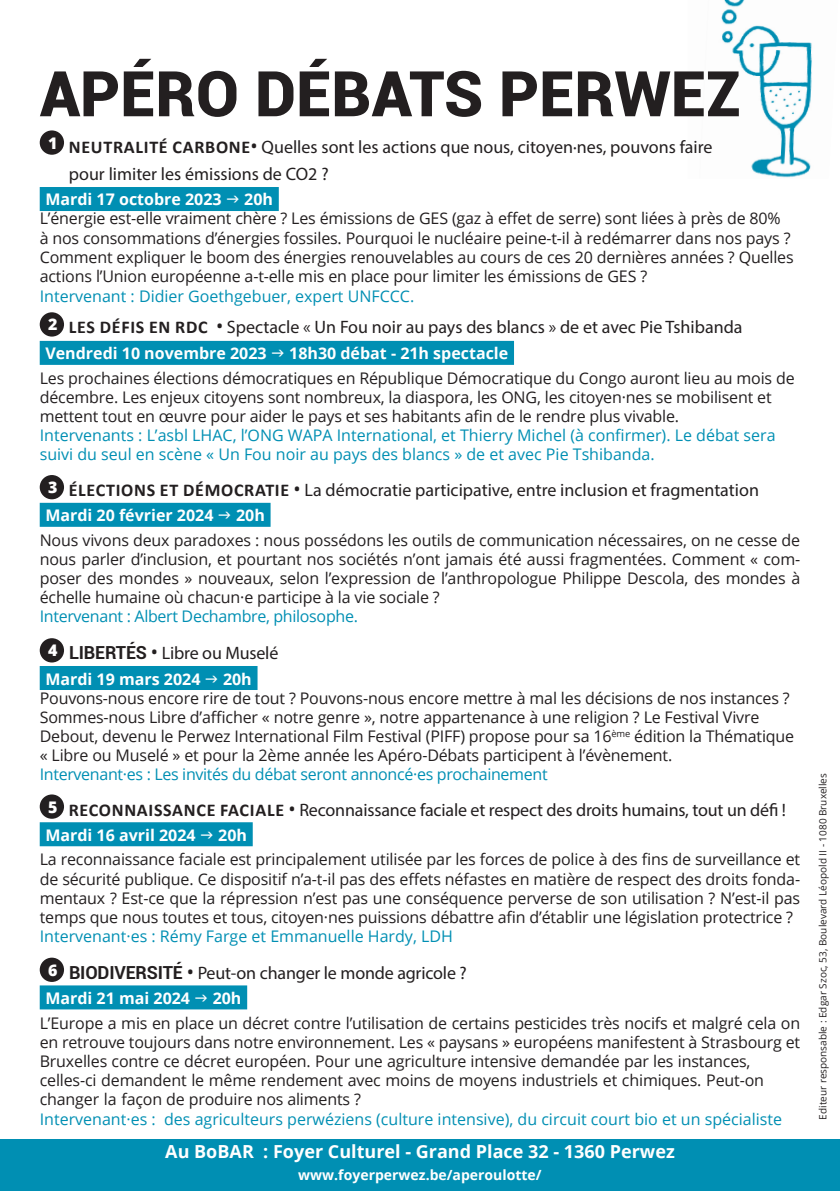
<style>
.page{position:relative;width:840px;height:1191px;background:#fff}
.page>*{position:absolute;margin:0;border:0;box-sizing:border-box;transform-origin:0 0}
.t1{font:900 63px "Roboto";color:#231f20}
.t2{font:18px "Myriad Pro";color:#231f20}
.t3{font:700 18px "Open Sans";color:#fff}
.t4{font:16px/19.2px "Open Sans";letter-spacing:-.01em;color:#231f20}
.t5{font:700 16px "Open Sans";color:#fff}
.t6{font:800 16px "Open Sans";color:#fff}
.t7{font:700 14px "Open Sans";color:#fff}
.t8{font:10px "Open Sans";color:#231f20}
.s1{font-family:"Calibri";font-weight:700}
.s2{font-family:"Roboto";font-weight:700}
.s3{font-weight:700;color:#fff}
.s4{color:#008fb3}
</style>
<div class="page">
<img style="left:721px;top:0;width:91px;height:178px">
<div style="left:0;top:1139px;width:839px;height:52px;background:#008fb3"></div>
<div style="left:40px;top:187px;width:238px;height:24px;background:#008fb3"></div>
<div style="left:40px;top:341px;width:473px;height:24px;background:#008fb3"></div>
<div style="left:40px;top:503px;width:230px;height:24px;background:#008fb3"></div>
<div style="left:40px;top:666px;width:217px;height:24px;background:#008fb3"></div>
<div style="left:40px;top:822px;width:212px;height:24px;background:#008fb3"></div>
<div style="left:40px;top:985px;width:207px;height:24px;background:#008fb3"></div>
<div style="left:40px;top:130px;width:24px;height:25px;background:#231f20;border-radius:50%"></div>
<div style="left:40px;top:312px;width:24px;height:24px;background:#231f20;border-radius:50%"></div>
<div style="left:40px;top:475px;width:24px;height:24px;background:#231f20;border-radius:50%"></div>
<div style="left:40px;top:638px;width:24px;height:24px;background:#231f20;border-radius:50%"></div>
<div style="left:40px;top:794px;width:24px;height:24px;background:#231f20;border-radius:50%"></div>
<div style="left:40px;top:957px;width:24px;height:25px;background:#231f20;border-radius:50%"></div>
<p class="t1" style="left:40px;top:49px;width:702px">APÉRO DÉBATS PERWEZ</p>
<p class="t6" style="left:48px;top:131px;width:11px">1</p>
<p class="t2" style="left:69px;top:136px;width:645px"><span class="s1">NEUTRALITÉ CARBONE</span><span class="s2">•</span> Quelles sont les actions que nous, citoyen·nes, pouvons faire</p>
<p class="t2" style="left:69px;top:162px;width:261px">pour limiter les émissions de CO2 ?</p>
<p class="t5" style="left:45px;top:188px;width:178px">Mardi 17 octobre 2023</p>
<p class="t4" style="left:40px;top:189px;width:755px;text-indent:204px"><span class="s3">20h<br></span>L’énergie est-elle vraiment chère ? Les émissions de GES (gaz à effet de serre) sont liées à près de 80%<br>à nos consommations d’énergies fossiles. Pourquoi le nucléaire peine-t-il à redémarrer dans nos pays ?<br>Comment expliquer le boom des énergies renouvelables au cours de ces 20 dernières années ? Quelles actions l’Union européenne a-t-elle mis en place pour limiter les émissions de GES ?<br><span class="s4">Intervenant : Didier Goethgebuer, expert UNFCCC.</span></p>
<p class="t2" style="left:48px;top:316px;width:695px"><sup>2</sup> <span class="s1">LES DÉFIS EN RDC</span> <span class="s2">•</span> Spectacle « Un Fou noir au pays des blancs » de et avec Pie Tshibanda</p>
<p class="t5" style="left:45px;top:342px;width:223px">Vendredi 10 novembre 2023</p>
<p class="t4" style="left:40px;top:340px;width:756px;line-height:24.8px;text-indent:249px"><span class="s3">18h30 débat - 21h spectacle<br></span>Les prochaines élections démocratiques en République Démocratique du Congo auront lieu au mois de</p>
<p class="t4" style="left:40px;top:387px;width:737px">décembre. Les enjeux citoyens sont nombreux, la diaspora, les ONG, les citoyen·nes se mobilisent et mettent tout en œuvre pour aider le pays et ses habitants afin de le rendre plus vivable.<br><span class="s4">Intervenants : L’asbl LHAC, l’ONG WAPA International, et Thierry Michel (à confirmer). Le débat sera suivi du seul en scène « Un Fou noir au pays des blancs » de et avec Pie Tshibanda.</span></p>
<p class="t2" style="left:48px;top:478px;width:712px"><sup>3</sup> <span class="s1">ÉLECTIONS ET DÉMOCRATIE</span> <span class="s2">•</span> La démocratie participative, entre inclusion et fragmentation</p>
<p class="t5" style="left:45px;top:503px;width:169px">Mardi 20 février 2024</p>
<p class="t4" style="left:40px;top:502px;width:761px;line-height:24.8px;text-indent:196px"><span class="s3">20h<br></span>Nous vivons deux paradoxes : nous possédons les outils de communication nécessaires, on ne cesse de</p>
<p class="t4" style="left:40px;top:549px;width:761px">nous parler d’inclusion, et pourtant nos sociétés n’ont jamais été aussi fragmentées. Comment « com&shy;poser des mondes » nouveaux, selon l’expression de l’anthropologue Philippe Descola, des mondes à échelle humaine où chacun·e participe à la vie sociale ?<br><span class="s4">Intervenant : Albert Dechambre, philosophe.</span></p>
<p class="t6" style="left:48px;top:638px;width:11px">4</p>
<p class="t2" style="left:69px;top:642px;width:211px"><span class="s2">LIBERTÉS •</span> Libre ou Muselé</p>
<p class="t5" style="left:45px;top:667px;width:156px">Mardi 19 mars 2024</p>
<p class="t4" style="left:40px;top:669px;width:755px;text-indent:183px"><span class="s3">20h<br></span>Pouvons-nous encore rire de tout ? Pouvons-nous encore mettre à mal les décisions de nos instances ?<br>Sommes-nous Libre d’afficher « notre genre », notre appartenance à une religion ? Le Festival Vivre Debout, devenu le Perwez International Film Festival (PIFF) propose pour sa 16<sup>ème</sup> édition la Thématique « Libre ou Muselé » et pour la 2ème année les Apéro-Débats participent à l’évènement.<br><span class="s4">Intervenant·es : Les invités du débat seront annoncé·es prochainement</span></p>
<p class="t2" style="left:48px;top:798px;width:739px"><sup>5</sup> <span class="s1">RECONNAISSANCE FACIALE</span> <span class="s2">•</span> Reconnaissance faciale et respect des droits humains, tout un défi !</p>
<p class="t5" style="left:45px;top:823px;width:152px">Mardi 16 avril 2024</p>
<p class="t4" style="left:40px;top:822px;width:761px;line-height:24.8px;text-indent:178px"><span class="s3">20h<br></span>La reconnaissance faciale est principalement utilisée par les forces de police à des fins de surveillance et</p>
<p class="t4" style="left:40px;top:869px;width:761px">de sécurité publique. Ce dispositif n’a-t-il pas des effets néfastes en matière de respect des droits fonda&shy;mentaux ? Est-ce que la répression n’est pas une conséquence perverse de son utilisation ? N’est-il pas temps que nous toutes et tous, citoyen·nes puissions débattre afin d’établir une législation protectrice ?<br><span class="s4">Intervenant·es : Rémy Farge et Emmanuelle Hardy, LDH</span></p>
<p class="t2" style="left:48px;top:961px;width:420px"><sup>6</sup> <span class="s2">BIODIVERSITÉ •</span> Peut-on changer le monde agricole ?</p>
<p class="t5" style="left:45px;top:986px;width:146px">Mardi 21 mai 2024</p>
<p class="t4" style="left:40px;top:985px;width:761px;line-height:24.8px;text-indent:173px"><span class="s3">20h<br></span>L’Europe a mis en place un décret contre l’utilisation de certains pesticides très nocifs et malgré cela on</p>
<p class="t4" style="left:40px;top:1032px;width:761px">en retrouve toujours dans notre environnement. Les « paysans » européens manifestent à Strasbourg et Bruxelles contre ce décret européen. Pour une agriculture intensive demandée par les instances, celles-ci demandent le même rendement avec moins de moyens industriels et chimiques. Peut-on changer la façon de produire nos aliments ?<br><span class="s4">Intervenant·es : des agriculteurs perwéziens (culture intensive), du circuit court bio et un spécialiste</span></p>
<p class="t3" style="left:165px;top:1138px;width:511px">Au BoBAR : Foyer Culturel - Grand Place 32 - 1360 Perwez</p>
<p class="t7" style="left:298px;top:1164px;width:245px">www.foyerperwez.be/aperoulotte/</p>
<p class="t8" style="left:815px;top:1119px;width:348px;rotate:-90deg">Editeur responsable : Edgar Szoc, 53, Boulevard Léopold II - 1080 Bruxelles</p>
</div>
